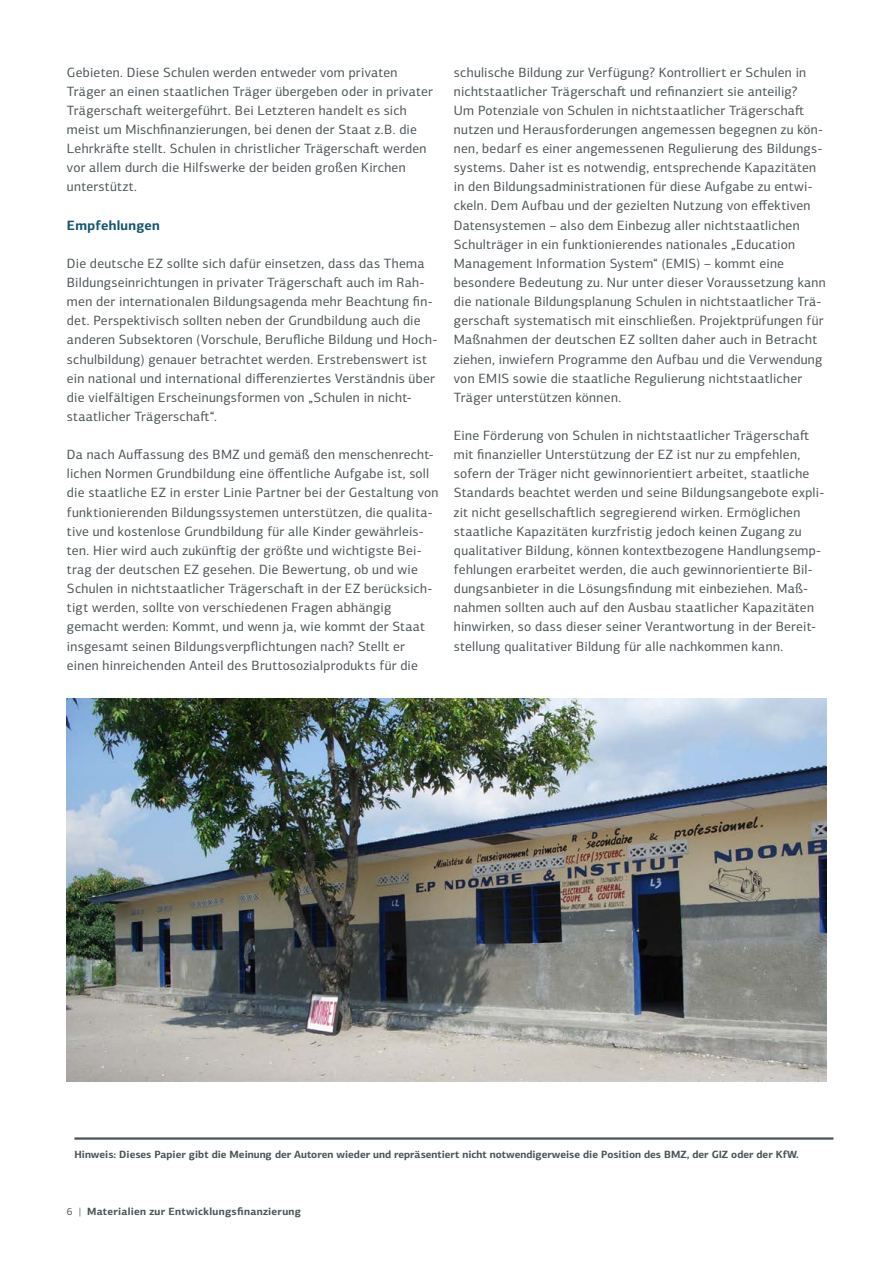
<style>
.page{position:relative;width:893px;height:1263px;background:#fff}
.page>*{position:absolute;margin:0;border:0;box-sizing:border-box;transform-origin:0 0}
.t1{font:13.5px/19.2px "KFW Centro Sans";letter-spacing:.02em;color:#4c5356}
.t2{font:700 13.5px "KFW Centro Sans";letter-spacing:.02em;color:#13566f}
.t3{font:700 10.5px "KFW Centro Sans";color:#4c5356}
.t4{font:700 10.5px "KFW Centro Sans";letter-spacing:.03em;color:#4c5356}
.s1{font-weight:400}
</style>
<div class="page">
<img style="left:67px;top:698px;width:759px;height:383px">
<hr style="left:74px;top:1137px;width:759px;height:3px;background:#4c5356">
<p class="t1" style="left:67px;top:62px;width:367px">Gebieten. Diese Schulen werden entweder vom privaten Träger an einen staatlichen Träger übergeben oder in privater Trägerschaft weitergeführt. Bei Letzteren handelt es sich meist um Mischfinanzierungen, bei denen der Staat z.B. die Lehrkräfte stellt. Schulen in christlicher Trägerschaft werden vor allem durch die Hilfswerke der beiden großen Kirchen unterstützt.</p>
<p class="t2" style="left:67px;top:216px;width:94px">Empfehlungen</p>
<p class="t1" style="left:67px;top:254px;width:372px">Die deutsche EZ sollte sich dafür einsetzen, dass das Thema Bildungseinrichtungen in privater Trägerschaft auch im Rah&shy;men der internationalen Bildungsagenda mehr Beachtung fin&shy;det. Perspektivisch sollten neben der Grundbildung auch die anderen Subsektoren (Vorschule, Berufliche Bildung und Hoch&shy;schulbildung) genauer betrachtet werden. Erstrebenswert ist ein national und international differenziertes Verständnis über die vielfältigen Erscheinungsformen von „Schulen in nicht&shy;staatlicher Trägerschaft“.</p>
<p class="t1" style="left:67px;top:445px;width:373px">Da nach Auffassung des BMZ und gemäß den menschenrecht&shy;lichen Normen Grundbildung eine öffentliche Aufgabe ist, soll die staatliche EZ in erster Linie Partner bei der Gestaltung von funktionierenden Bildungssystemen unterstützen, die qualita&shy;tive und kostenlose Grundbildung für alle Kinder gewährleis&shy;ten. Hier wird auch zukünftig der größte und wichtigste Bei&shy;trag der deutschen EZ gesehen. Die Bewertung, ob und wie Schulen in nichtstaatlicher Trägerschaft in der EZ berücksich&shy;tigt werden, sollte von verschiedenen Fragen abhängig gemacht werden: Kommt, und wenn ja, wie kommt der Staat insgesamt seinen Bildungsverpflichtungen nach? Stellt er einen hinreichenden Anteil des Bruttosozialprodukts für die</p>
<p class="t1" style="left:454px;top:62px;width:373px">schulische Bildung zur Verfügung? Kontrolliert er Schulen in nichtstaatlicher Trägerschaft und refinanziert sie anteilig?<br>Um Potenziale von Schulen in nichtstaatlicher Trägerschaft nutzen und Herausforderungen angemessen begegnen zu kön&shy;nen, bedarf es einer angemessenen Regulierung des Bildungs&shy;systems. Daher ist es notwendig, entsprechende Kapazitäten in den Bildungsadministrationen für diese Aufgabe zu entwi&shy;ckeln. Dem Aufbau und der gezielten Nutzung von effektiven Datensystemen – also dem Einbezug aller nichtstaatlichen Schulträger in ein funktionierendes nationales „Education Management Information System“ (EMIS) – kommt eine besondere Bedeutung zu. Nur unter dieser Voraussetzung kann die nationale Bildungsplanung Schulen in nichtstaatlicher Trä&shy;gerschaft systematisch mit einschließen. Projektprüfungen für Maßnahmen der deutschen EZ sollten daher auch in Betracht ziehen, inwiefern Programme den Aufbau und die Verwendung von EMIS sowie die staatliche Regulierung nichtstaatlicher Träger unterstützen können.</p>
<p class="t1" style="left:454px;top:426px;width:372px">Eine Förderung von Schulen in nichtstaatlicher Trägerschaft mit finanzieller Unterstützung der EZ ist nur zu empfehlen, sofern der Träger nicht gewinnorientiert arbeitet, staatliche Standards beachtet werden und seine Bildungsangebote expli&shy;zit nicht gesellschaftlich segregierend wirken. Ermöglichen staatliche Kapazitäten kurzfristig jedoch keinen Zugang zu qualitativer Bildung, können kontextbezogene Handlungsemp&shy;fehlungen erarbeitet werden, die auch gewinnorientierte Bil&shy;dungsanbieter in die Lösungsfindung mit einbeziehen. Maß&shy;nahmen sollten auch auf den Ausbau staatlicher Kapazitäten hinwirken, so dass dieser seiner Verantwortung in der Bereit&shy;stellung qualitativer Bildung für alle nachkommen kann.</p>
<p class="t3" style="left:74px;top:1147px;width:726px">Hinweis: Dieses Papier gibt die Meinung der Autoren wieder und repräsentiert nicht notwendigerweise die Position des BMZ, der GIZ oder der KfW.</p>
<p class="t4" style="left:67px;top:1205px;width:236px"><span class="s1">6 |</span> Materialien zur Entwicklungsfinanzierung</p>
</div>
